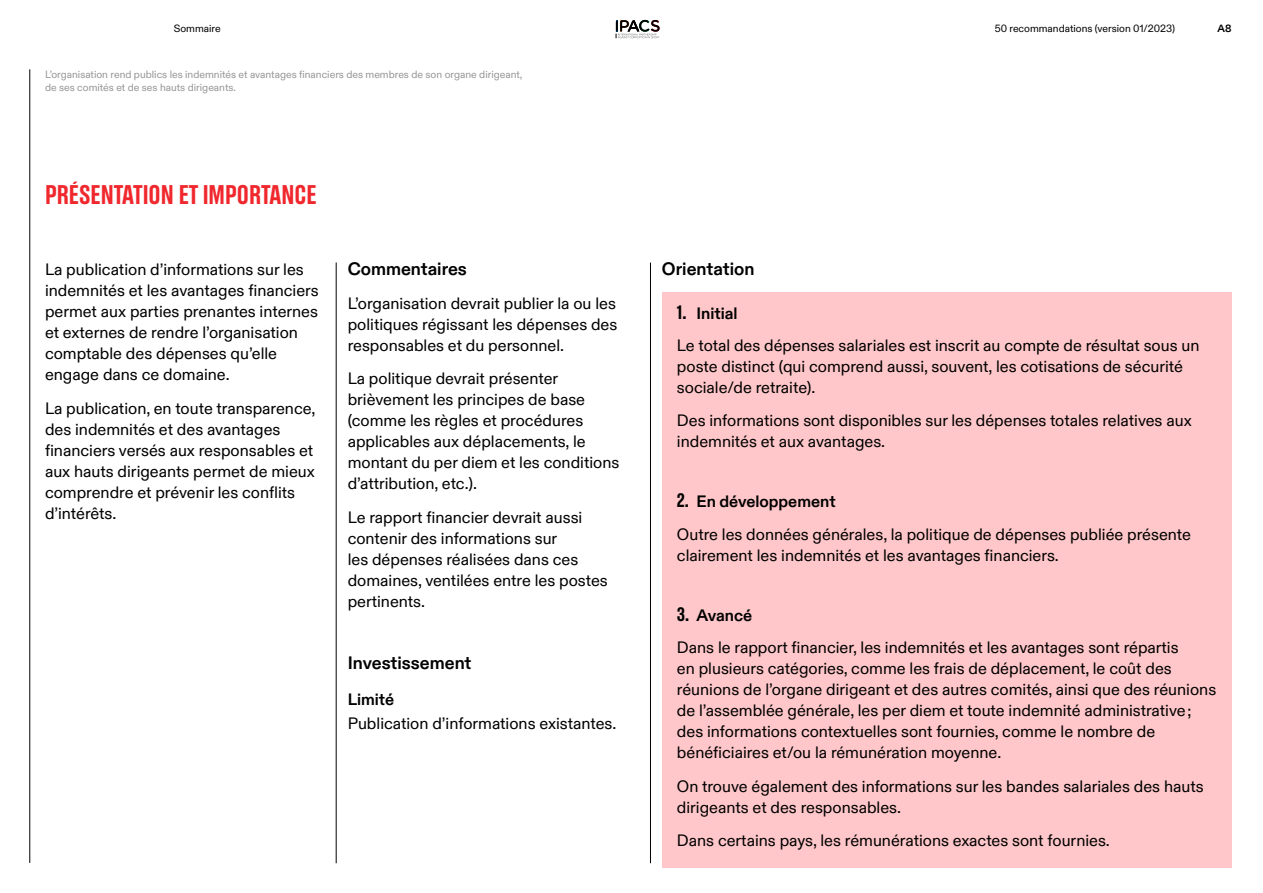
<style>
.page{position:relative;width:1263px;height:893px;background:#fff}
.page>*{position:absolute;margin:0;border:0;box-sizing:border-box;transform-origin:0 0}
.Titre_-_Niveau_2{font:27px "Olympic Headline";color:#f0282d}
.Sous-Titre_-_Niveau_1{font:700 18px "Olympic Sans";color:#000}
.Texte_-_Courant{font:16.5px/21px "Olympic Sans";color:#000}
.Sous-Titre_-_Niveau_2{font:700 16.5px "Olympic Sans";color:#000}
.Texte_-_Notes{font:10.5px/13.5px "Olympic Sans";color:#969696}
.t1{font:10.5px "Olympic Sans";color:#000}
.Texte_-_Courant-2{font:700 10.5px "Olympic Sans";color:#000}
.s1{font-family:"Olympic Headline";font-weight:400;font-size:19.5px}
</style>
<div class="page">
<hr style="left:30px;top:69px;width:1px;height:794px;background:#000">
<hr style="left:336px;top:262px;width:1px;height:601px;background:#000">
<hr style="left:650px;top:263px;width:1px;height:600px;background:#000">
<div style="left:662px;top:292px;width:569px;height:575px;background:#ffc7c9"></div>
<svg style="left:616px;top:20px;width:44px;height:18px"></svg>
<p class="t1" style="left:174px;top:20px;width:48px">Sommaire</p>
<p class="t1" style="left:995px;top:20px;width:182px">50 recommandations (version 01/2023)</p>
<p class="Texte_-_Courant-2" style="left:1217px;top:20px;width:15px">A8</p>
<p class="Texte_-_Notes" style="left:45px;top:67px;width:479px">L’organisation rend publics les indemnités et avantages financiers des membres de son organe dirigeant, de ses comités et de ses hauts dirigeants.</p>
<p class="Titre_-_Niveau_2" style="left:45px;top:180px;width:273px">PRÉSENTATION ET IMPORTANCE</p>
<p class="Texte_-_Courant" style="left:45px;top:258px;width:275px">La publication d’informations sur les indemnités et les avantages financiers permet aux parties prenantes internes et externes de rendre l’organisation comptable des dépenses qu’elle engage dans ce domaine.</p>
<p class="Texte_-_Courant" style="left:45px;top:396px;width:272px">La publication, en toute transparence, des indemnités et des avantages financiers versés aux responsables et aux hauts dirigeants permet de mieux comprendre et prévenir les conflits d’intérêts.</p>
<p class="Sous-Titre_-_Niveau_1" style="left:348px;top:255px;width:121px">Commentaires</p>
<p class="Texte_-_Courant" style="left:348px;top:291px;width:271px;text-align:justify">L’organisation devrait publier la ou les politiques régissant les dépenses des responsables et du personnel.</p>
<p class="Texte_-_Courant" style="left:348px;top:367px;width:273px">La politique devrait présenter brièvement les principes de base (comme les règles et procédures applicables aux déplacements, le montant du per diem et les conditions d’attribution, etc.).</p>
<p class="Texte_-_Courant" style="left:348px;top:506px;width:262px">Le rapport financier devrait aussi contenir des informations sur<br>les dépenses réalisées dans ces domaines, ventilées entre les postes pertinents.</p>
<p class="Sous-Titre_-_Niveau_1" style="left:348px;top:648px;width:125px">Investissement</p>
<p class="Sous-Titre_-_Niveau_2" style="left:348px;top:686px;width:48px">Limité</p>
<p class="Texte_-_Courant" style="left:348px;top:711px;width:270px">Publication d’informations existantes.</p>
<p class="Sous-Titre_-_Niveau_1" style="left:662px;top:255px;width:94px">Orientation</p>
<p class="Sous-Titre_-_Niveau_2" style="left:677px;top:300px;width:62px"><span class="s1">1.</span> Initial</p>
<p class="Texte_-_Courant" style="left:677px;top:333px;width:524px">Le total des dépenses salariales est inscrit au compte de résultat sous un poste distinct (qui comprend aussi, souvent, les cotisations de sécurité sociale/de retraite).</p>
<p class="Texte_-_Courant" style="left:677px;top:409px;width:516px">Des informations sont disponibles sur les dépenses totales relatives aux indemnités et aux avantages.</p>
<p class="Sous-Titre_-_Niveau_2" style="left:677px;top:489px;width:160px"><span class="s1">2.</span> En développement</p>
<p class="Texte_-_Courant" style="left:677px;top:522px;width:516px">Outre les données générales, la politique de dépenses publiée présente clairement les indemnités et les avantages financiers.</p>
<p class="Sous-Titre_-_Niveau_2" style="left:677px;top:602px;width:77px"><span class="s1">3.</span> Avancé</p>
<p class="Texte_-_Courant" style="left:677px;top:636px;width:541px">Dans le rapport financier, les indemnités et les avantages sont répartis<br>en plusieurs catégories, comme les frais de déplacement, le coût des réunions de l’organe dirigeant et des autres comités, ainsi que des réunions de l’assemblée générale, les per diem et toute indemnité administrative ; des informations contextuelles sont fournies, comme le nombre de bénéficiaires et/ou la rémunération moyenne.</p>
<p class="Texte_-_Courant" style="left:677px;top:774px;width:528px">On trouve également des informations sur les bandes salariales des hauts dirigeants et des responsables.</p>
<p class="Texte_-_Courant" style="left:677px;top:829px;width:434px">Dans certains pays, les rémunérations exactes sont fournies.</p>
</div>
